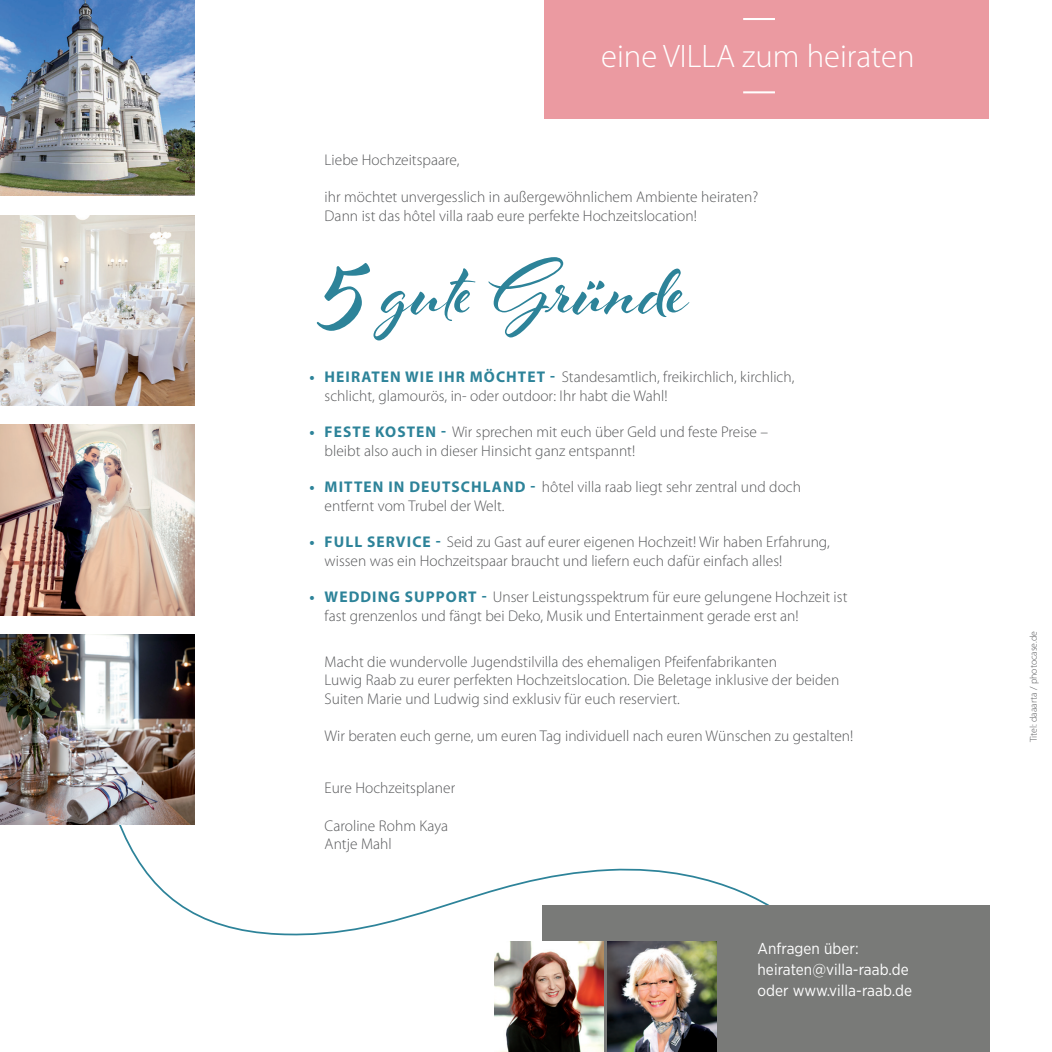
<style>
.page{position:relative;width:1052px;height:1052px;background:#fff}
.page>*{position:absolute;margin:0;border:0;box-sizing:border-box;transform-origin:0 0}
.t1{font:700 84px "Al Fresco";letter-spacing:.005em;color:#2d8399}
.t2{font:300 32.73px "Myriad Pro";color:#fff}
.t3{font:15.75px/21px "Gotham Narrow";letter-spacing:.005em;color:#fff}
.t4{font:300 15.58px/18.6px "Myriad Pro";letter-spacing:.005em;color:#57585a}
.t5{font:300 9.97px "Myriad Pro";letter-spacing:.005em;color:#57585a}
.s1{font-size:116.38px}
.s2{font-weight:700;color:#2d8399}
</style>
<div class="page">
<svg style="left:97px;top:707px;width:672px;height:229px"></svg>
<div style="left:542px;top:905px;width:447px;height:147px;background:#797a78"></div>
<img style="left:495px;top:941px;width:109px;height:111px">
<img style="left:607px;top:941px;width:109px;height:111px">
<div style="left:544px;top:0;width:444px;height:119px;background:#eb9aa1"></div>
<hr style="left:743px;top:18px;width:32px;height:2px;background:#fff">
<hr style="left:743px;top:91px;width:32px;height:2px;background:#fff">
<img style="left:0;top:425px;width:194px;height:190px">
<img style="left:0;top:634px;width:194px;height:190px">
<img style="left:0;top:215px;width:194px;height:190px">
<img style="left:0;top:0;width:194px;height:196px">
<h2 class="t2" style="left:601px;top:38px;width:315px">eine VILLA zum heiraten</h2>
<p class="t4" style="left:325px;top:151px;width:136px">Liebe Hochzeitspaare,</p>
<p class="t4" style="left:325px;top:188px;width:435px">ihr möchtet unvergesslich in außergewöhnlichem Ambiente heiraten?<br>Dann ist das hôtel villa raab eure perfekte Hochzeitslocation!</p>
<h1 class="t1" style="left:320px;top:234px;width:365px"><span class="s1">5</span> gute Gründe</h1>
<p class="t4" style="left:325px;top:368px;width:471px;text-indent:-15px"><span class="s2">• HEIRATEN WIE IHR MÖCHTET -</span> Standesamtlich, freikirchlich, kirchlich, schlicht, glamourös, in- oder outdoor: Ihr habt die Wahl!</p>
<p class="t4" style="left:325px;top:423px;width:445px;text-indent:-15px"><span class="s2">• FESTE KOSTEN -</span> Wir sprechen mit euch über Geld und feste Preise – bleibt also auch in dieser Hinsicht ganz entspannt!</p>
<p class="t4" style="left:325px;top:478px;width:478px;text-indent:-15px"><span class="s2">• MITTEN IN DEUTSCHLAND -</span> hôtel villa raab liegt sehr zentral und doch entfernt vom Trubel der Welt.</p>
<p class="t4" style="left:325px;top:533px;width:507px;text-indent:-15px"><span class="s2">• FULL SERVICE -</span> Seid zu Gast auf eurer eigenen Hochzeit! Wir haben Erfahrung, wissen was ein Hochzeitspaar braucht und liefern euch dafür einfach alles!</p>
<p class="t4" style="left:325px;top:588px;width:524px;text-indent:-15px"><span class="s2">• WEDDING SUPPORT -</span> Unser Leistungsspektrum für eure gelungene Hochzeit ist fast grenzenlos und fängt bei Deko, Musik und Entertainment gerade erst an!</p>
<p class="t4" style="left:325px;top:652px;width:516px">Macht die wundervolle Jugendstilvilla des ehemaligen Pfeifenfabrikanten<br>Luwig Raab zu eurer perfekten Hochzeitslocation. Die Beletage inklusive der beiden<br>Suiten Marie und Ludwig sind exklusiv für euch reserviert.</p>
<p class="t4" style="left:325px;top:726px;width:530px">Wir beraten euch gerne, um euren Tag individuell nach euren Wünschen zu gestalten!</p>
<p class="t4" style="left:325px;top:779px;width:132px">Eure Hochzeitsplaner</p>
<p class="t4" style="left:325px;top:816px;width:125px">Caroline Rohm Kaya<br>Antje Mahl</p>
<p class="t3" style="left:757px;top:937px;width:156px">Anfragen über: heiraten@villa-raab.de oder www.villa-raab.de</p>
<p class="t5" style="left:1028px;top:742px;width:113px;rotate:-90deg">Titel: daaarta / photocase.de</p>
</div>
